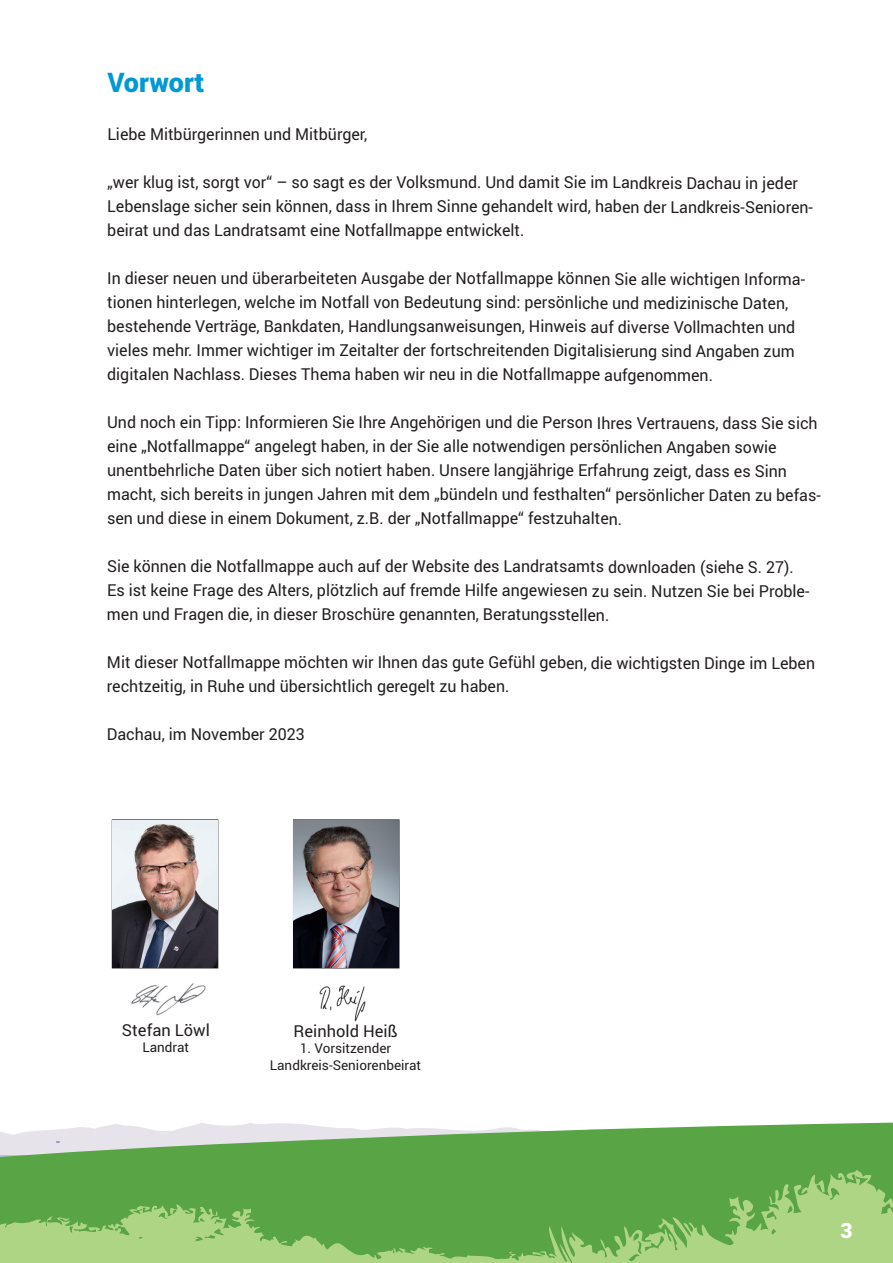
<style>
.page{position:relative;width:893px;height:1263px;background:#fff}
.page>*{position:absolute;margin:0;border:0;box-sizing:border-box;transform-origin:0 0}
.t1{font:900 27px "Roboto";color:#0099d5}
.t2{font:900 21px "Roboto";color:#fff}
.t3{font:16.5px/24px "Roboto";color:#231f20}
.t4{font:13.5px/16.5px "Roboto";color:#231f20;text-align:center}
</style>
<div class="page">
<svg style="left:95px;top:1122px;width:798px;height:48px;background:#81b773"></svg>
<div style="left:95px;top:1164px;width:415px;height:12px;background:#59a445"></div>
<div style="left:95px;top:1176px;width:381px;height:28px;background:#59a445"></div>
<svg style="left:0;top:1204px;width:476px;height:59px;background:#78b65b"></svg>
<svg style="left:0;top:1127px;width:95px;height:94px;background:#82b675"></svg>
<svg style="left:0;top:1244px;width:436px;height:19px;background:#a5d07d"></svg>
<svg style="left:476px;top:1170px;width:417px;height:93px;background:#7ab75d"></svg>
<img style="left:131px;top:983px;width:75px;height:33px">
<img style="left:319px;top:985px;width:47px;height:37px">
<div style="left:293px;top:819px;width:106px;height:149px;border:1px solid #231f20"></div>
<img style="left:294px;top:820px;width:105px;height:147px">
<div style="left:112px;top:819px;width:106px;height:149px;border:1px solid #231f20"></div>
<img style="left:113px;top:820px;width:104px;height:147px">
<h1 class="t1" style="left:107px;top:67px;width:98px">Vorwort</h1>
<p class="t3" style="left:107px;top:123px;width:261px">Liebe Mitbürgerinnen und Mitbürger,</p>
<p class="t3" style="left:107px;top:171px;width:707px">„wer klug ist, sorgt vor“ – so sagt es der Volksmund. Und damit Sie im Landkreis Dachau in jeder<br>Lebenslage sicher sein können, dass in Ihrem Sinne gehandelt wird, haben der Landkreis-Senioren&shy;beirat und das Landratsamt eine Notfallmappe entwickelt.</p>
<p class="t3" style="left:107px;top:267px;width:699px">In dieser neuen und überarbeiteten Ausgabe der Notfallmappe können Sie alle wichtigen Informa&shy;tionen hinterlegen, welche im Notfall von Bedeutung sind: persönliche und medizinische Daten, bestehende Verträge, Bankdaten, Handlungsanweisungen, Hinweis auf diverse Vollmachten und vieles mehr. Immer wichtiger im Zeitalter der fortschreitenden Digitalisierung sind Angaben zum digitalen Nachlass. Dieses Thema haben wir neu in die Notfallmappe aufgenommen.</p>
<p class="t3" style="left:107px;top:411px;width:715px">Und noch ein Tipp: Informieren Sie Ihre Angehörigen und die Person Ihres Vertrauens, dass Sie sich eine „Notfallmappe“ angelegt haben, in der Sie alle notwendigen persönlichen Angaben sowie unentbehrliche Daten über sich notiert haben. Unsere langjährige Erfahrung zeigt, dass es Sinn macht, sich bereits in jungen Jahren mit dem „bündeln und festhalten“ persönlicher Daten zu befas&shy;sen und diese in einem Dokument, z.B. der „Notfallmappe“ festzuhalten.</p>
<p class="t3" style="left:107px;top:555px;width:704px">Sie können die Notfallmappe auch auf der Website des Landratsamts downloaden (siehe S. 27).<br>Es ist keine Frage des Alters, plötzlich auf fremde Hilfe angewiesen zu sein. Nutzen Sie bei Proble&shy;men und Fragen die, in dieser Broschüre genannten, Beratungsstellen.</p>
<p class="t3" style="left:107px;top:651px;width:710px">Mit dieser Notfallmappe möchten wir Ihnen das gute Gefühl geben, die wichtigsten Dinge im Leben rechtzeitig, in Ruhe und übersichtlich geregelt zu haben.</p>
<p class="t3" style="left:107px;top:722px;width:199px">Dachau, im November 2023</p>
<p class="t3" style="left:122px;top:1018px;width:89px">Stefan Löwl</p>
<p class="t4" style="left:143px;top:1039px;width:48px">Landrat</p>
<p class="t3" style="left:294px;top:1019px;width:106px">Reinhold Heiß</p>
<p class="t4" style="left:270px;top:1040px;width:153px">1. Vorsitzender<br>Landkreis-Seniorenbeirat</p>
<p class="t2" style="left:840px;top:1219px;width:14px">3</p>
</div>
